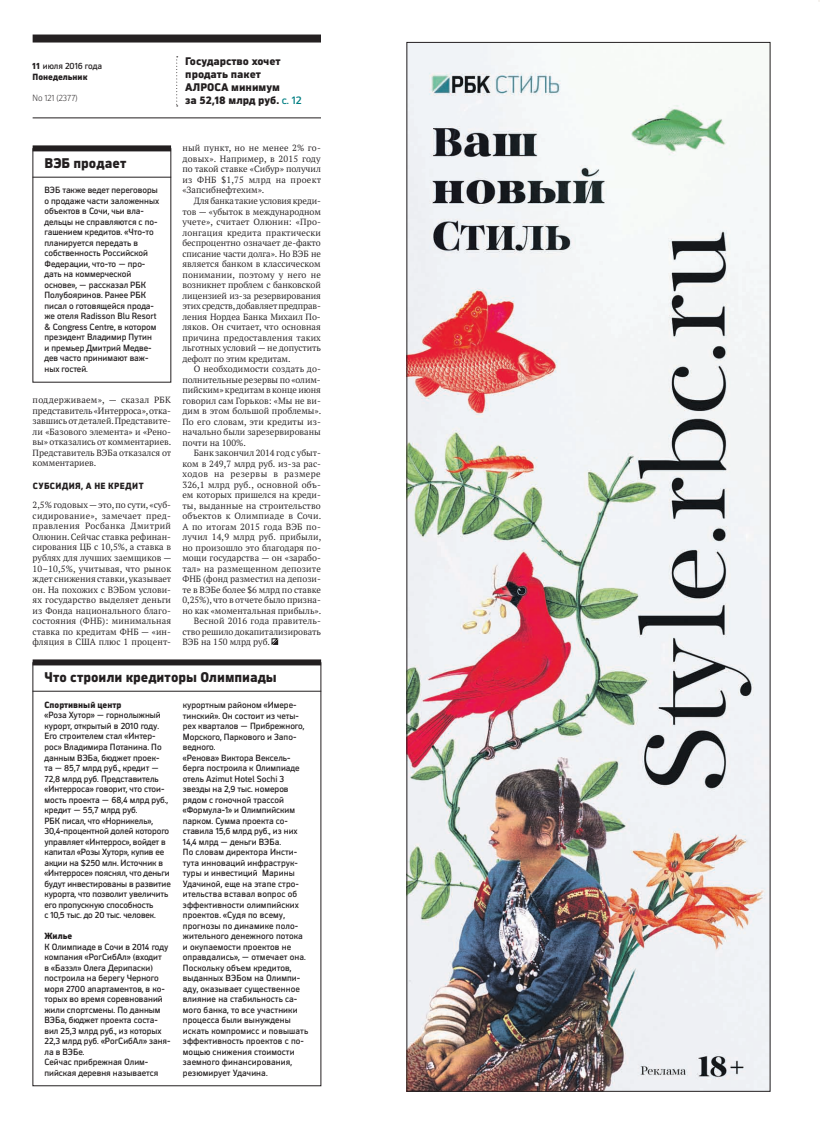
<style>
.page{position:relative;width:820px;height:1134px;background:#fff}
.page>*{position:absolute;margin:0;border:0;box-sizing:border-box;transform-origin:0 0}
.t1{font:700 14px "RBC Grotesk";letter-spacing:.005em;color:#231f20}
.t2{font:700 11px/13px "RBC Grotesk";color:#231f20;scale:1.05 1}
.t3{font:9px/10.5px "RBC Grotesk";color:#231f20}
.t4{font:9px/10.5px "PT Serif Pro";color:#231f20;text-align:justify}
.t5{font:9px "PT Serif Pro";letter-spacing:.02em;color:#231f20}
.t6{font:700 9px/10.5px "RBC Grotesk";color:#231f20}
.t7{font:9px "PT Serif Pro";letter-spacing:.03em;color:#231f20}
.t8{font:9px "PT Serif Pro";letter-spacing:.045em;color:#231f20}
.t9{font:300 9px "RBC Grotesk";color:#231f20}
.s1{font-weight:400}
.s2{font-weight:400;color:#007e82}
.s3{font-family:"RBC Grotesk";font-weight:700}
.s4{font-weight:700}
</style>
<div class="page">
<div style="left:33px;top:35px;width:737px;height:8px;background:#252122"></div>
<svg style="left:176px;top:56px;width:2px;height:50px"></svg>
<hr style="left:33px;top:117px;width:737px;height:1px;background:#231f20">
<div style="left:321px;top:27px;width:471px;height:99px;background:#fff"></div>
<img style="left:408px;top:44px;width:360px;height:1045px">
<svg style="left:271px;top:638px;width:7px;height:7px"></svg>
<div style="left:33px;top:145px;width:138px;height:6px;background:#231f20"></div>
<hr style="left:33px;top:177px;width:138px;height:1px;background:#231f20">
<div style="left:33px;top:148px;width:138px;height:234px;border:1px solid #231f20"></div>
<div style="left:33px;top:659px;width:288px;height:6px;background:#231f20"></div>
<hr style="left:33px;top:691px;width:288px;height:1px;background:#231f20">
<div style="left:33px;top:662px;width:288px;height:424px;border:1px solid #231f20"></div>
<p class="t6" style="left:33px;top:61px;width:71px">11 <span class="s1">июля 2016 года<br></span>Понедельник</p>
<p class="t9" style="left:33px;top:93px;width:47px">No 121 (2377)</p>
<p class="t2" style="left:185px;top:55px;width:112px">Государство хочет продать пакет<br>АЛРОСА минимум<br>за 52,18 млрд руб. <span class="s2">с. 12</span></p>
<p class="t1" style="left:44px;top:155px;width:83px">ВЭБ продает</p>
<p class="t3" style="left:44px;top:185px;width:116px">ВЭБ также ведет переговоры о продаже части заложенных объектов в Сочи, чьи вла‑ дельцы не справляются с по‑ гашением кредитов. «Что‑то планируется передать в собственность Российской<br>Федерации, что-то — про‑ дать на коммерческой основе», — рассказал РБК<br>Полубояринов. Ранее РБК писал о готовящейся прода‑ же отеля Radisson Blu Resort &amp; Congress Centre, в котором президент Владимир Путин<br>и премьер Дмитрий Медве‑ дев часто принимают важ‑ ных гостей.</p>
<p class="t4" style="left:33px;top:395px;width:140px">поддерживаем», — сказал РБК представитель «Интерроса», отка&shy;завшись от деталей. Представите&shy;ли «Базового элемента» и «Рено&shy;вы» отказались от комментариев.<br>Представитель ВЭБа отказался от комментариев.</p>
<p class="t4" style="left:33px;top:476px;width:140px;line-height:19.5px"><span class="s3">СУБСИДИЯ, А НЕ КРЕДИТ<br></span>2,5% годовых — это, по сути, «суб-</p>
<p class="t4" style="left:33px;top:510px;width:140px">сидирование», замечает пред&shy;правления Росбанка Дмитрий Олюнин. Сейчас ставка рефинан&shy;сирования ЦБ с 10,5%, а ставка в рублях для лучших заемщиков — 10–10,5%, учитывая, что рынок ждет снижения ставки, указывает он. На похожих с ВЭБом услови&shy;ях государство выделяет деньги из Фонда национального благо&shy;состояния (ФНБ): минимальная ставка по кредитам ФНБ — «ин&shy;фляция в США плюс 1 процент-</p>
<p class="t4" style="left:182px;top:143px;width:140px">ный пункт, но не менее 2% го-</p>
<p class="t5" style="left:182px;top:153px;width:140px">довых». Например, в 2015 году</p>
<p class="t4" style="left:182px;top:164px;width:140px">по такой ставке «Сибур» получил</p>
<p class="t7" style="left:182px;top:174px;width:140px">из ФНБ $1,75 млрд на проект</p>
<p class="t4" style="left:182px;top:185px;width:83px">«Запсибнефтехим».</p>
<p class="t4" style="left:194px;top:195px;width:128px">Для банка такие условия креди-</p>
<p class="t4" style="left:182px;top:206px;width:140px">тов — «убыток в международном</p>
<p class="t4" style="left:182px;top:216px;width:140px">учете», считает Олюнин: «Про-</p>
<p class="t4" style="left:182px;top:227px;width:140px">лонгация кредита практически</p>
<p class="t4" style="left:182px;top:237px;width:140px">беспроцентно означает де-факто</p>
<p class="t4" style="left:182px;top:248px;width:140px">списание части долга». Но ВЭБ не</p>
<p class="t4" style="left:182px;top:258px;width:140px">является банком в классическом</p>
<p class="t4" style="left:182px;top:269px;width:140px">понимании, поэтому у него не</p>
<p class="t4" style="left:182px;top:279px;width:140px">возникнет проблем с банковской</p>
<p class="t4" style="left:182px;top:290px;width:140px">лицензией из-за резервирования</p>
<p class="t4" style="left:182px;top:300px;width:140px">этих средств, добавляет предправ-</p>
<p class="t4" style="left:182px;top:311px;width:140px">ления Нордеа Банка Михаил По-</p>
<p class="t4" style="left:182px;top:321px;width:140px">ляков. Он считает, что основная</p>
<p class="t4" style="left:182px;top:332px;width:140px">причина предоставления таких</p>
<p class="t4" style="left:182px;top:342px;width:140px">льготных условий — не допустить</p>
<p class="t4" style="left:182px;top:353px;width:110px">дефолт по этим кредитам.</p>
<p class="t4" style="left:194px;top:363px;width:129px">О необходимости создать до-</p>
<p class="t4" style="left:182px;top:374px;width:140px">полнительные резервы по «олим-</p>
<p class="t4" style="left:182px;top:384px;width:140px">пийским» кредитам в конце июня</p>
<p class="t4" style="left:182px;top:395px;width:140px">говорил сам Горьков: «Мы не ви-</p>
<p class="t4" style="left:182px;top:405px;width:140px">дим в этом большой проблемы».</p>
<p class="t4" style="left:182px;top:416px;width:140px">По его словам, эти кредиты из-</p>
<p class="t4" style="left:182px;top:426px;width:140px">начально были зарезервированы</p>
<p class="t4" style="left:182px;top:437px;width:65px">почти на 100%.</p>
<p class="t4" style="left:194px;top:447px;width:128px">Банк закончил 2014 год с убыт-</p>
<p class="t4" style="left:182px;top:458px;width:140px">ком в 249,7 млрд руб. из-за рас-</p>
<p class="t8" style="left:182px;top:468px;width:140px">ходов на резервы в размере</p>
<p class="t4" style="left:182px;top:479px;width:140px">326,1 млрд руб., основной объ-</p>
<p class="t4" style="left:182px;top:489px;width:140px">ем которых пришелся на креди-</p>
<p class="t4" style="left:182px;top:500px;width:140px">ты, выданные на строительство</p>
<p class="t5" style="left:182px;top:510px;width:140px">объектов к Олимпиаде в Сочи.</p>
<p class="t4" style="left:182px;top:521px;width:140px">А по итогам 2015 года ВЭБ по-</p>
<p class="t5" style="left:182px;top:531px;width:140px">лучил 14,9 млрд руб. прибыли,</p>
<p class="t4" style="left:182px;top:542px;width:140px">но произошло это благодаря по-</p>
<p class="t4" style="left:182px;top:552px;width:140px">мощи государства — он «зарабо-</p>
<p class="t4" style="left:182px;top:563px;width:140px">тал» на размещенном депозите</p>
<p class="t4" style="left:182px;top:573px;width:140px">ФНБ (фонд разместил на депози-</p>
<p class="t4" style="left:182px;top:584px;width:140px">те в ВЭБе более $6 млрд по ставке</p>
<p class="t4" style="left:182px;top:594px;width:140px">0,25%), что в отчете было призна-</p>
<p class="t4" style="left:182px;top:605px;width:140px">но как «моментальная прибыль».</p>
<p class="t4" style="left:194px;top:615px;width:128px">Весной 2016 года правитель-</p>
<p class="t4" style="left:182px;top:626px;width:140px">ство решило докапитализировать</p>
<p class="t4" style="left:182px;top:636px;width:89px">ВЭБ на 150 млрд руб.</p>
<p class="t1" style="left:44px;top:669px;width:234px">Что строили кредиторы Олимпиады</p>
<p class="t3" style="left:44px;top:700px;width:128px"><span class="s4">Спортивный центр<br></span>«Роза Хутор» — горнолыжный курорт, открытый в 2010 году.<br>Его строителем стал «Интер‑ рос» Владимира Потанина. По данным ВЭБа, бюджет проек‑<br>та — 85,7 млрд руб., кредит —<br>72,8 млрд руб. Представитель «Интерроса» говорит, что стои‑ мость проекта — 68,4 млрд руб., кредит — 55,7 млрд руб.<br>РБК писал, что «Норникель»,<br>30,4-процентной долей которого управляет «Интеррос», войдет в капитал «Розы Хутор», купив ее акции на $250 млн. Источник в «Интерросе» пояснял, что деньги будут инвестированы в развитие курорта, что позволит увеличить его пропускную способность<br>с 10,5 тыс. до 20 тыс. человек.</p>
<p class="t3" style="left:44px;top:931px;width:127px"><span class="s4">Жилье<br></span>К Олимпиаде в Сочи в 2014 году компания «РогСибАл» (входит<br>в «Базэл» Олега Дерипаски) построила на берегу Черного моря 2700 апартаментов, в ко‑ торых во время соревнований жили спортсмены. По данным<br>ВЭБа, бюджет проекта соста‑ вил 25,3 млрд руб., из которых<br>22,3 млрд руб. «РогСибАл» заня‑ ла в ВЭБе.<br>Сейчас прибрежная Олим‑ пийская деревня называется</p>
<p class="t3" style="left:183px;top:700px;width:127px">курортным районом «Имере‑ тинский». Он состоит из четы‑ рех кварталов — Прибрежного,<br>Морского, Паркового и Запо‑ ведного.<br>«Ренова» Виктора Вексель‑ берга построила к Олимпиаде отель Azimut Hotel Sochi 3 звезды на 2,9 тыс. номеров рядом с гоночной трассой «Формула-1» и Олимпийским парком. Сумма проекта со‑ ставила 15,6 млрд руб., из них<br>14,4 млрд — деньги ВЭБа.<br>По словам директора Инсти‑ тута инноваций инфраструк‑ туры и инвестиций Марины<br>Удачиной, еще на этапе стро‑ ительства вставал вопрос об эффективности олимпийских проектов. «Судя по всему, прогнозы по динамике поло‑ жительного денежного потока и окупаемости проектов не оправдались», — отмечает она.<br>Поскольку объем кредитов, выданных ВЭБом на Олимпи‑ аду, оказывает существенное влияние на стабильность са‑ мого банка, то все участники процесса были вынуждены искать компромисс и повышать эффективность проектов с по‑ мощью снижения стоимости заемного финансирования, резюмирует Удачина.</p>
</div>
